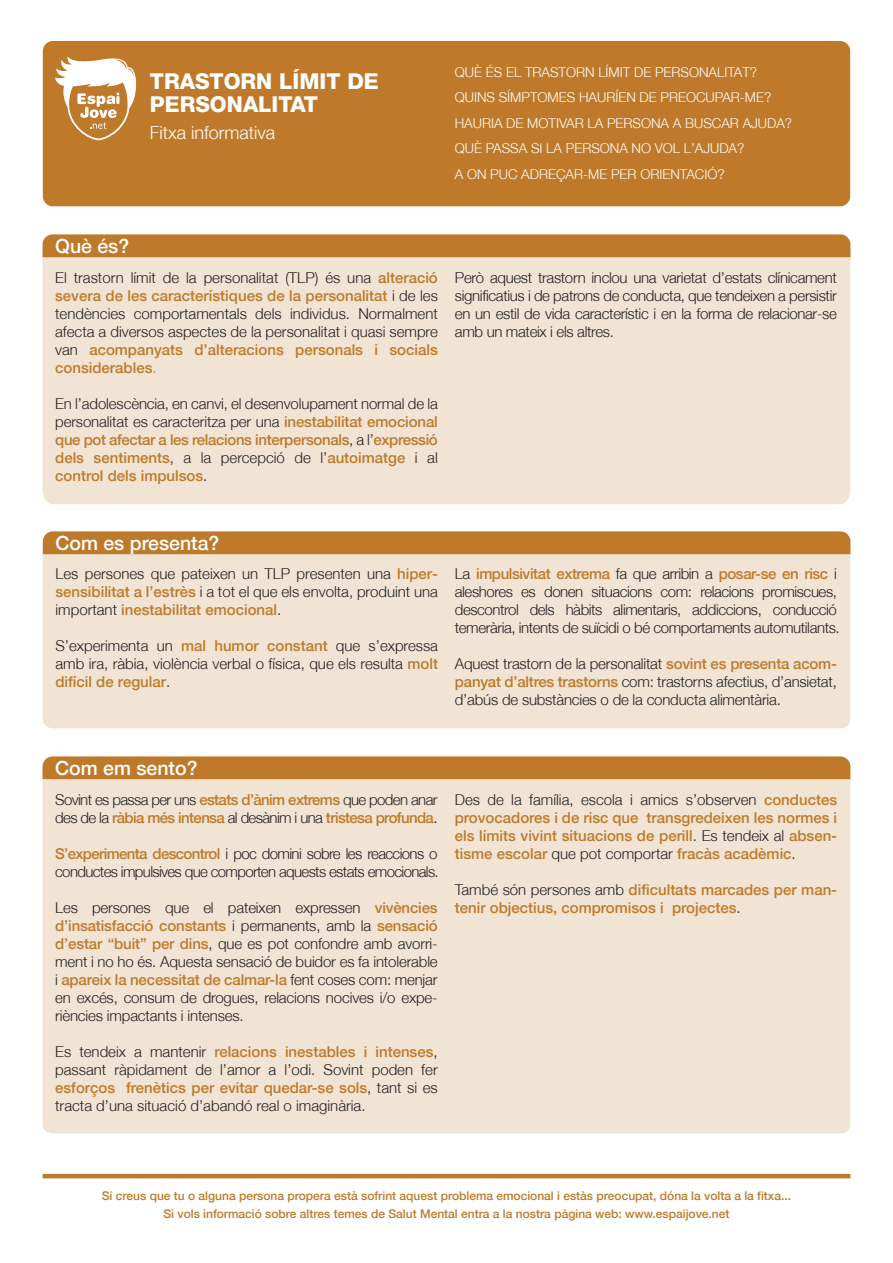
<style>
.page{position:relative;width:893px;height:1263px;background:#fff}
.page>*{position:absolute;margin:0;border:0;box-sizing:border-box;transform-origin:0 0}
.t1{font:800 21.75px/22.8px "Helvetica Neue";color:#fff}
.t2{font:500 19.5px "Helvetica Neue";color:#fff}
.t3{font:300 18px "Helvetica Neue";color:#fff}
.t4{font:300 15px/18px "Helvetica Neue";letter-spacing:-.02em;color:#231f20;text-align:justify}
.t5{font:500 15px/18px "Helvetica Neue";color:#be7a2a;text-align:justify}
.t6{font:300 15px/18px "Helvetica Neue";letter-spacing:-.045em;color:#231f20}
.t7{font:300 15px/18px "Helvetica Neue";letter-spacing:-.04em;color:#231f20}
.t8{font:300 13.5px/25.5px "Helvetica Neue";color:#fff}
.t9{font:500 12px/18px "Helvetica Neue";color:#be7a2a;text-align:center}
.s1{font-weight:500;color:#be7a2a}
.s2{color:#be7a2a}
.s3{font-weight:300;color:#231f20}
</style>
<div class="page">
<div style="left:43px;top:41px;width:807px;height:165px;background:#be7a2a"></div>
<div style="left:43px;top:234px;width:807px;height:18px;background:#be7a2a"></div>
<div style="left:43px;top:252px;width:807px;height:252px;background:#f2e4d5"></div>
<div style="left:43px;top:554px;width:807px;height:174px;background:#f2e4d5"></div>
<div style="left:43px;top:531px;width:807px;height:23px;background:#be7a2a"></div>
<hr style="left:43px;top:1174px;width:807px;height:4px;background:#be7a2a">
<svg style="left:55px;top:55px;width:83px;height:85px"></svg>
<div style="left:43px;top:779px;width:807px;height:354px;background:#f2e4d5"></div>
<div style="left:43px;top:756px;width:807px;height:23px;background:#be7a2a"></div>
<h1 class="t1" style="left:150px;top:70px;width:230px">TRASTORN LÍMIT DE<br>PERSONALITAT</h1>
<p class="t3" style="left:150px;top:121px;width:127px">Fitxa informativa</p>
<p class="t8" style="left:455px;top:59px;width:339px">QUÈ ÉS EL TRASTORN LÍMIT DE PERSONALITAT?<br>QUINS SÍMPTOMES HAURÍEN DE PREOCUPAR-ME?<br>HAURIA DE MOTIVAR LA PERSONA A BUSCAR AJUDA?<br>QUÈ PASSA SI LA PERSONA NO VOL L’AJUDA?<br>A ON PUC ADREÇAR-ME PER ORIENTACIÓ?</p>
<h2 class="t2" style="left:55px;top:234px;width:76px">Què és?</h2>
<p class="t4" style="left:55px;top:268px;width:384px">El trastorn límit de la personalitat (TLP) és una <span class="s1">alteració severa de les característiques de la personalitat</span> i de les tendències comportamentals dels individus. Normalment afecta a diversos aspectes de la personalitat i quasi sempre van <span class="s1">acompanyats d’alteracions personals i socials considerables</span><span class="s2">.</span></p>
<p class="t5" style="left:55px;top:394px;width:384px"><span class="s3">En l’adolescència, en canvi, el desenvolupament normal de la personalitat es caracteritza per una</span> inestabilitat emocional que pot afectar a les relacions interpersonals<span class="s3">, a l’</span>expressió dels sentiments<span class="s3">, a la percepció de l’</span>autoimatge <span class="s3">i al </span>control dels impulsos<span class="s3">.</span></p>
<p class="t4" style="left:455px;top:268px;width:383px">Però aquest trastorn inclou una varietat d’estats clínicament significatius i de patrons de conducta, que tendeixen a persistir en un estil de vida característic i en la forma de relacionar-se amb un mateix i els altres.</p>
<h2 class="t2" style="left:55px;top:531px;width:165px">Com es presenta?</h2>
<p class="t4" style="left:55px;top:565px;width:384px">Les persones que pateixen un TLP presenten una <span class="s1">hiper&shy;sensibilitat a l’estrès</span> i a tot el que els envolta, produint una important <span class="s1">inestabilitat emocional</span>.</p>
<p class="t4" style="left:55px;top:637px;width:384px">S’experimenta un <span class="s1">mal humor constant</span> que s’expressa amb ira, ràbia, violència verbal o física, que els resulta <span class="s1">molt difícil de regular</span>.</p>
<p class="t4" style="left:455px;top:565px;width:386px;text-align:left">La <span class="s1">impulsivitat extrema</span> fa que arribin a <span class="s1">posar-se en risc</span> i aleshores es donen situacions com: relacions promiscues, descontrol dels hàbits alimentaris, addiccions, conducció temerària, intents de suïcidi o bé comportaments automutilants.</p>
<p class="t4" style="left:455px;top:655px;width:383px">Aquest trastorn de la personalitat <span class="s1">sovint es presenta acom&shy;panyat d’altres trastorns</span> com: trastorns afectius, d’ansietat, d’abús de substàncies o de la conducta alimentària.</p>
<h2 class="t2" style="left:55px;top:756px;width:144px">Com em sento?</h2>
<p class="t7" style="left:55px;top:790px;width:384px">Sovint es passa per uns <span class="s1">estats d’ànim extrems</span> que poden anar des de la <span class="s1">ràbia més intensa</span> al desànim i una <span class="s1">tristesa profunda</span>.</p>
<p class="t6" style="left:55px;top:844px;width:385px"><span class="s1">S’experimenta descontrol</span> i poc domini sobre les reaccions o conductes impulsives que comporten aquests estats emocionals.</p>
<p class="t4" style="left:55px;top:898px;width:384px">Les persones que el pateixen expressen <span class="s1">vivències d’insatisfacció constants</span> i permanents, amb la <span class="s1">sensació d’estar “buit” per dins</span>, que es pot confondre amb avorri&shy;ment i no ho és. Aquesta sensació de buidor es fa intolerable i <span class="s1">apareix la necessitat de calmar-la</span> fent coses com: menjar en excés, consum de drogues, relacions nocives i/o expe&shy;riències impactants i intenses.</p>
<p class="t4" style="left:55px;top:1042px;width:384px">Es tendeix a mantenir <span class="s1">relacions inestables i intenses</span>, passant ràpidament de l’amor a l’odi. Sovint poden fer <span class="s1">esforços frenètics per evitar quedar-se sols</span>, tant si es tracta d’una situació d’abandó real o imaginària.</p>
<p class="t5" style="left:455px;top:790px;width:384px"><span class="s3">Des de la família, escola i amics s’observen</span> conductes provocadores i de risc que transgredeixen les normes i els límits vivint situacions de perill<span class="s3">. Es tendeix al</span> absen&shy;tisme escolar <span class="s3">que pot comportar</span> fracàs acadèmic<span class="s3">.</span></p>
<p class="t5" style="left:455px;top:880px;width:384px"><span class="s3">També són persones amb</span> dificultats marcades per man&shy;tenir objectius, compromisos i projectes<span class="s3">.</span></p>
<p class="t9" style="left:102px;top:1187px;width:691px">Si creus que tu o alguna persona propera està sofrint aquest problema emocional i estàs preocupat, dóna la volta a la fitxa...<br>Si vols informació sobre altres temes de Salut Mental entra a la nostra pàgina web: www.espaijove.net</p>
</div>
